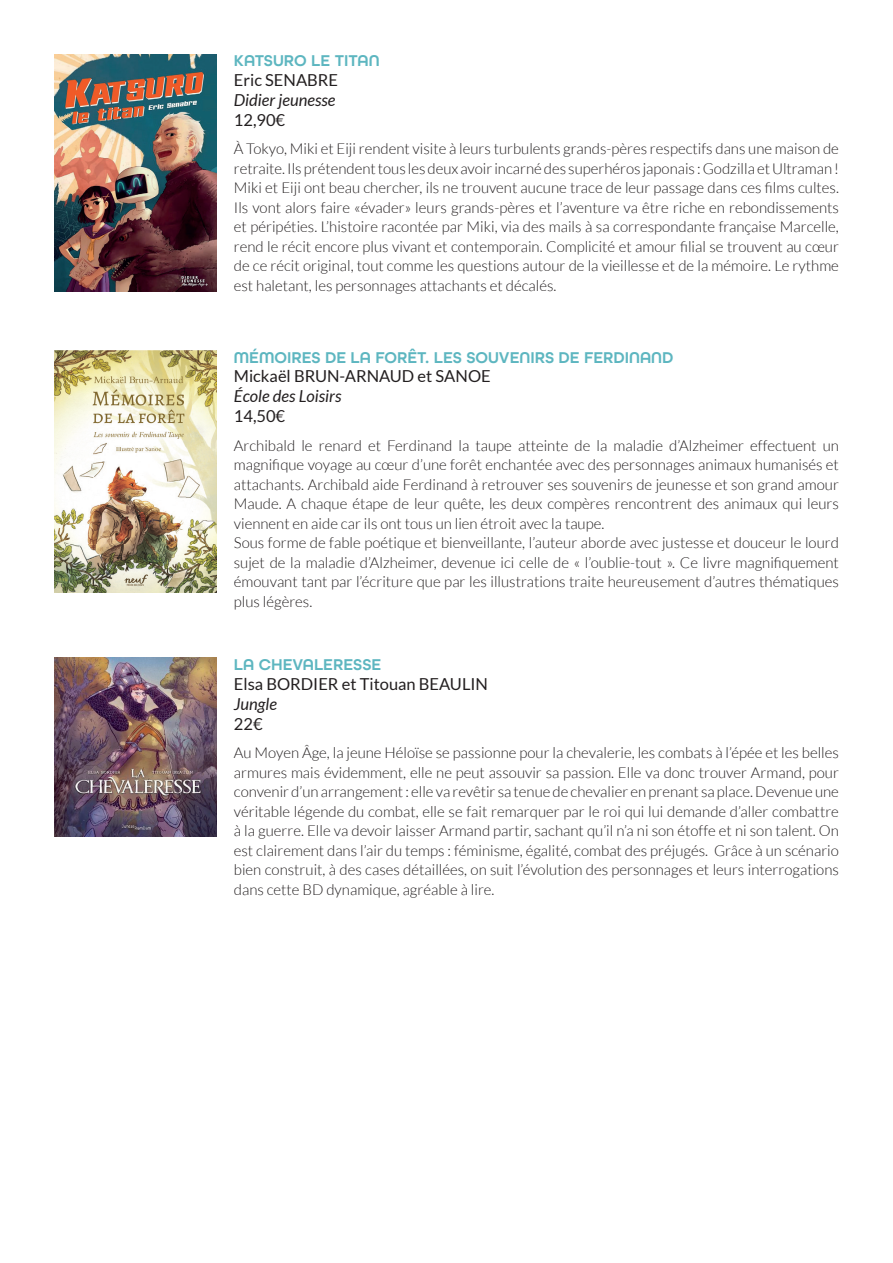
<style>
.page{position:relative;width:893px;height:1263px;background:#fff}
.page>*{position:absolute;margin:0;border:0;box-sizing:border-box;transform-origin:0 0}
.t1{font:16.5px "Lato";color:#231f20}
.t2{font:600 16.5px "All Round Gothic";color:#5db6c0}
.t3{font:italic 16.5px "Lato";color:#231f20}
.t4{font:300 15px/19.5px "Lato";color:#231f20;text-align:justify}
</style>
<div class="page">
<img style="left:54px;top:54px;width:162px;height:237px">
<img style="left:54px;top:350px;width:162px;height:243px">
<img style="left:54px;top:658px;width:162px;height:178px">
<p class="t2" style="left:234px;top:51px;width:147px">KATSURO LE TITAN</p>
<p class="t1" style="left:234px;top:71px;width:106px">Eric SENABRE</p>
<p class="t3" style="left:234px;top:91px;width:103px">Didier jeunesse</p>
<p class="t1" style="left:234px;top:111px;width:53px">12,90€</p>
<p class="t4" style="left:234px;top:139px;width:607px">À Tokyo, Miki et Eiji rendent visite à leurs turbulents grands-pères respectifs dans une maison de retraite. Ils prétendent tous les deux avoir incarné des superhéros japonais : Godzilla et Ultraman !<br>Miki et Eiji ont beau chercher, ils ne trouvent aucune trace de leur passage dans ces films cultes.<br>Ils vont alors faire «évader» leurs grands-pères et l’aventure va être riche en rebondissements et péripéties. L’histoire racontée par Miki, via des mails à sa correspondante française Marcelle, rend le récit encore plus vivant et contemporain. Complicité et amour filial se trouvent au cœur de ce récit original, tout comme les questions autour de la vieillesse et de la mémoire. Le rythme est haletant, les personnages attachants et décalés.</p>
<p class="t2" style="left:234px;top:347px;width:441px">MÉMOIRES DE LA FORÊT. LES SOUVENIRS DE FERDINAND</p>
<p class="t1" style="left:234px;top:367px;width:258px">Mickaël BRUN-ARNAUD et SANOE</p>
<p class="t3" style="left:234px;top:387px;width:109px">École des Loisirs</p>
<p class="t1" style="left:234px;top:407px;width:53px">14,50€</p>
<p class="t4" style="left:234px;top:435px;width:607px;text-align:left">Archibald le renard et Ferdinand la taupe atteinte de la maladie d’Alzheimer effectuent un magnifique voyage au cœur d’une forêt enchantée avec des personnages animaux humanisés et attachants. Archibald aide Ferdinand à retrouver ses souvenirs de jeunesse et son grand amour Maude. A chaque étape de leur quête, les deux compères rencontrent des animaux qui leurs viennent en aide car ils ont tous un lien étroit avec la taupe.<br>Sous forme de fable poétique et bienveillante, l’auteur aborde avec justesse et douceur le lourd sujet de la maladie d’Alzheimer, devenue ici celle de « l’oublie-tout ». Ce livre magnifiquement émouvant tant par l’écriture que par les illustrations traite heureusement d’autres thématiques plus légères.</p>
<p class="t2" style="left:234px;top:655px;width:149px">LA CHEVALERESSE</p>
<p class="t1" style="left:234px;top:675px;width:256px">Elsa BORDIER et Titouan BEAULIN</p>
<p class="t3" style="left:234px;top:695px;width:45px">Jungle</p>
<p class="t1" style="left:234px;top:714px;width:30px">22€</p>
<p class="t4" style="left:234px;top:743px;width:607px">Au Moyen Âge, la jeune Héloïse se passionne pour la chevalerie, les combats à l’épée et les belles armures mais évidemment, elle ne peut assouvir sa passion. Elle va donc trouver Armand, pour convenir d’un arrangement : elle va revêtir sa tenue de chevalier en prenant sa place. Devenue une véritable légende du combat, elle se fait remarquer par le roi qui lui demande d’aller combattre à la guerre. Elle va devoir laisser Armand partir, sachant qu’il n’a ni son étoffe et ni son talent. On est clairement dans l’air du temps : féminisme, égalité, combat des préjugés. Grâce à un scénario bien construit, à des cases détaillées, on suit l’évolution des personnages et leurs interrogations dans cette BD dynamique, agréable à lire.</p>
</div>
